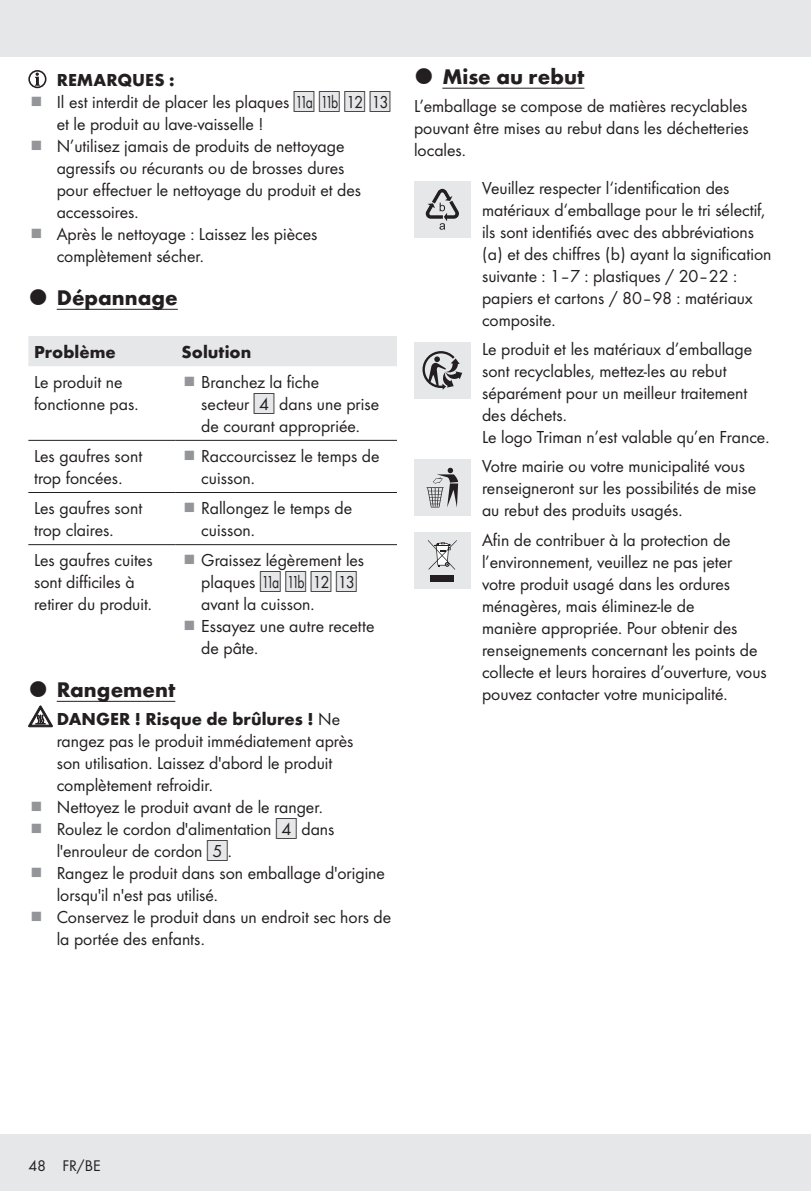
<style>
.page{position:relative;width:811px;height:1191px;background:#fff}
.page>*{position:absolute;margin:0;border:0;box-sizing:border-box;transform-origin:0 0}
.t1{font:700 22px "Futura";color:#231f20}
.Body{font:18px/22px "Futura Boo";color:#231f20}
.Indent{font:18px/22px "Futura Boo";color:#231f20}
.Body-2{font:700 18px "Futura";color:#231f20}
.Indent_SB{font:700 18px "Futura";color:#231f20}
.t2{font:16px "Futura Boo";color:#231f20}
.t3{font:15.8px "IMP Lidl Num Box";color:#231f20}
.s1{font-family:"IMP Lidl Num Box";font-size:15.8px;color:#e6e7e9}
.s2{font-family:"IMP Lidl Num Box";font-size:15.8px}
.s3{font-family:"Futura Boo";font-size:18px}
.s4{color:#e6e7e9}
.s5{font-family:"Futura";font-weight:700}
</style>
<div class="page">
<div style="left:0;top:1134px;width:811px;height:57px;background:#e6e7e9"></div>
<div style="left:0;top:0;width:811px;height:57px;background:#e6e7e9"></div>
<hr style="left:57px;top:309px;width:121px;height:1px;background:#231f20">
<hr style="left:57px;top:701px;width:118px;height:1px;background:#231f20">
<div style="left:28px;top:70px;width:18px;height:18px;border:2px solid #231f20;border-radius:50%"></div>
<svg style="left:35px;top:73px;width:5px;height:13px"></svg>
<div style="left:28px;top:336px;width:369px;height:30px;background:#e6e7e9"></div>
<hr style="left:28px;top:440px;width:148px;height:1px;background:#231f20">
<hr style="left:176px;top:440px;width:221px;height:1px;background:#231f20">
<hr style="left:28px;top:492px;width:148px;height:1px;background:#231f20">
<hr style="left:176px;top:492px;width:221px;height:1px;background:#231f20">
<hr style="left:28px;top:544px;width:148px;height:1px;background:#231f20">
<hr style="left:176px;top:544px;width:221px;height:1px;background:#231f20">
<svg style="left:28px;top:705px;width:25px;height:22px"></svg>
<hr style="left:442px;top:88px;width:142px;height:1px;background:#231f20">
<div style="left:414px;top:181px;width:57px;height:57px;background:#e6e7e9"></div>
<svg style="left:426px;top:189px;width:33px;height:41px"></svg>
<div style="left:414px;top:342px;width:57px;height:57px;background:#e6e7e9"></div>
<svg style="left:422px;top:351px;width:40px;height:39px"></svg>
<div style="left:414px;top:459px;width:57px;height:57px;background:#e6e7e9"></div>
<svg style="left:426px;top:468px;width:32px;height:39px"></svg>
<div style="left:414px;top:532px;width:57px;height:57px;background:#e6e7e9"></div>
<div style="left:430px;top:575px;width:24px;height:6px;background:#231f20"></div>
<svg style="left:428px;top:540px;width:29px;height:30px"></svg>
<p class="Indent_SB" style="left:57px;top:67px;width:119px">REMARQUES :</p>
<p class="Body" style="left:57px;top:90px;width:336px">Il est interdit de placer les plaques <span class="s1">[</span><span class="s2">11a]</span> <span class="s1">[</span><span class="s2">11b]</span> <span class="s1">[</span><span class="s2">12]</span> <span class="s1">[</span><span class="s2">13] </span>et le produit au lave-vaisselle !</p>
<p class="Body" style="left:57px;top:134px;width:306px">N’utilisez jamais de produits de nettoyage agressifs ou récurants ou de brosses dures pour effectuer le nettoyage du produit et des accessoires.</p>
<p class="Body" style="left:57px;top:222px;width:262px">Après le nettoyage : Laissez les pièces complètement sécher.</p>
<p class="t1" style="left:57px;top:282px;width:123px">Dépannage</p>
<p class="Body-2" style="left:34px;top:338px;width:83px">Problème</p>
<p class="Body-2" style="left:181px;top:338px;width:71px">Solution</p>
<p class="Body" style="left:34px;top:370px;width:104px">Le produit ne fonctionne pas.</p>
<p class="Body" style="left:201px;top:370px;width:179px">Branchez la fiche<br>secteur <span class="s1">[</span><span class="s2">4]</span> dans une prise de courant appropriée.</p>
<p class="Body" style="left:34px;top:444px;width:110px">Les gaufres sont trop foncées.</p>
<p class="Body" style="left:201px;top:444px;width:180px">Raccourcissez le temps de cuisson.</p>
<p class="Body" style="left:34px;top:496px;width:110px">Les gaufres sont trop claires.</p>
<p class="Body" style="left:201px;top:496px;width:152px">Rallongez le temps de cuisson.</p>
<p class="Body" style="left:34px;top:548px;width:120px">Les gaufres cuites sont difficiles à retirer du produit.</p>
<p class="Body" style="left:201px;top:548px;width:164px">Graissez légèrement les</p>
<p class="t3" style="left:201px;top:571px;width:157px"><span class="s3">plaques</span> <span class="s4">[</span>11a] <span class="s4">[</span>11b] <span class="s4">[</span>12] <span class="s4">[</span>13]</p>
<p class="Body" style="left:201px;top:592px;width:112px">avant la cuisson.</p>
<p class="Body" style="left:201px;top:614px;width:175px">Essayez une autre recette de pâte.</p>
<p class="t1" style="left:57px;top:674px;width:120px">Rangement</p>
<p class="Indent" style="left:57px;top:707px;width:298px"><span class="s5">DANGER ! Risque de brûlures !</span> Ne rangez pas le produit immédiatement après son utilisation. Laissez d'abord le produit complètement refroidir.</p>
<p class="Body" style="left:57px;top:795px;width:265px">Nettoyez le produit avant de le ranger.</p>
<p class="Body" style="left:57px;top:817px;width:279px">Roulez le cordon d'alimentation <span class="s1">[</span><span class="s2">4]</span> dans l'enrouleur de cordon <span class="s1">[</span><span class="s2">5]</span>.</p>
<p class="Body" style="left:57px;top:861px;width:330px">Rangez le produit dans son emballage d'origine lorsqu'il n'est pas utilisé.</p>
<p class="Body" style="left:57px;top:905px;width:336px">Conservez le produit dans un endroit sec hors de la portée des enfants.</p>
<p class="t1" style="left:442px;top:61px;width:144px">Mise au rebut</p>
<p class="Body" style="left:414px;top:94px;width:336px;text-align:justify">L’emballage se compose de matières recyclables pouvant être mises au rebut dans les déchetteries locales.</p>
<p class="Body" style="left:482px;top:176px;width:291px">Veuillez respecter l‘identification des matériaux d‘emballage pour le tri sélectif, ils sont identifiés avec des abbréviations (a) et des chiffres (b) ayant la signification suivante : 1–7 : plastiques / 20–22 : papiers et cartons / 80–98 : matériaux composite.</p>
<p class="Body" style="left:482px;top:337px;width:286px">Le produit et les matériaux d’emballage sont recyclables, mettez-les au rebut séparément pour un meilleur traitement des déchets.<br>Le logo Triman n’est valable qu’en France.</p>
<p class="Body" style="left:482px;top:454px;width:275px">Votre mairie ou votre municipalité vous renseigneront sur les possibilités de mise au rebut des produits usagés.</p>
<p class="Body" style="left:482px;top:527px;width:286px">Afin de contribuer à la protection de l’environnement, veuillez ne pas jeter votre produit usagé dans les ordures ménagères, mais éliminez-le de<br>manière appropriée. Pour obtenir des renseignements concernant les points de collecte et leurs horaires d’ouverture, vous pouvez contacter votre municipalité.</p>
<p class="t2" style="left:28px;top:1155px;width:74px">48 FR/BE</p>
</div>
